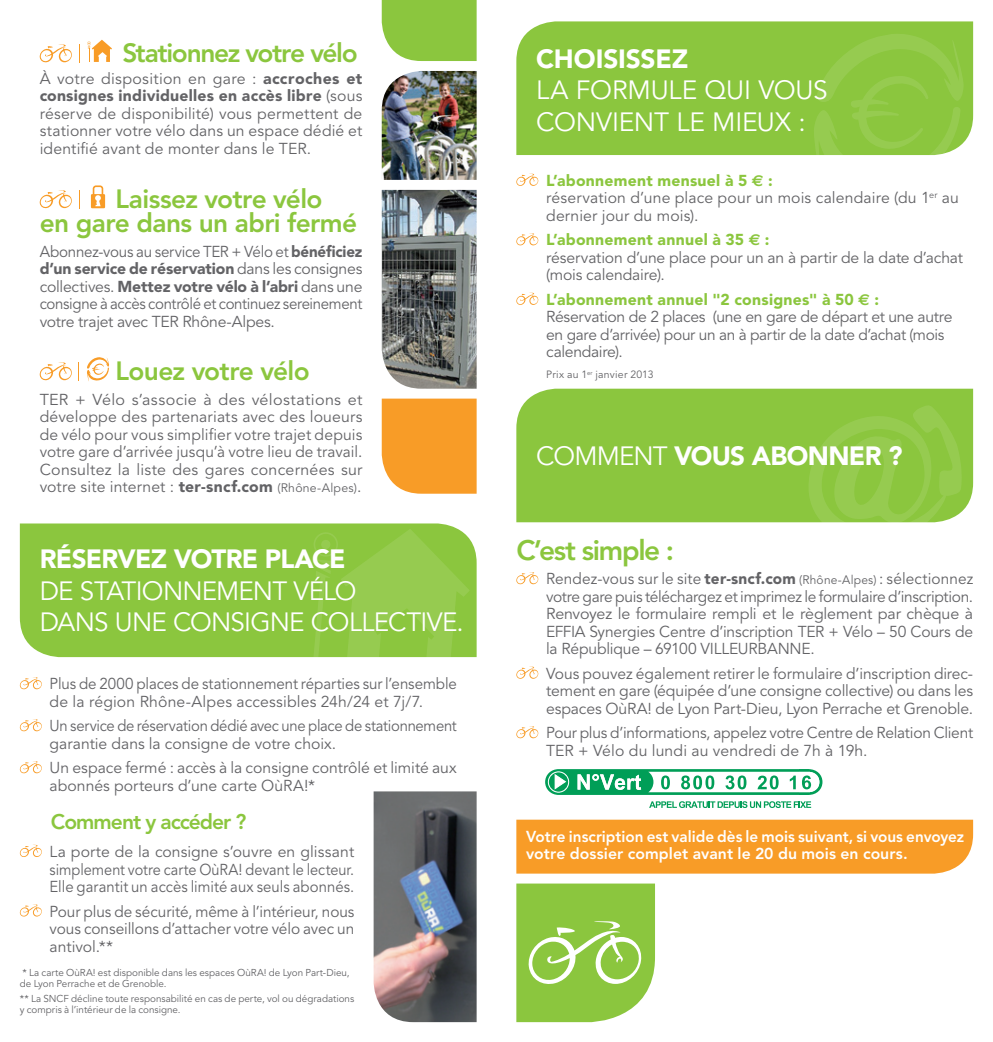
<style>
.page{position:relative;width:993px;height:1042px;background:#fff}
.page>*{position:absolute;margin:0;border:0;box-sizing:border-box;transform-origin:0 0}
.t1{font:800 28px "Avenir";letter-spacing:-.045em;color:#8bc63e}
.t2{font:26.25px "Avenir";letter-spacing:-.025em;color:#fff}
.t3{font:800 26.25px "Avenir";letter-spacing:-.025em;color:#8bc63e}
.t4{font:900 26.25px "Avenir";letter-spacing:-.025em;color:#fff}
.t5{font:800 26.25px "Avenir";letter-spacing:-.05em;color:#8bc63e}
.t6{font:26.25px "Avenir";letter-spacing:-.005em;color:#fff}
.t7{font:900 26.25px "Avenir";letter-spacing:-.005em;color:#fff}
.t8{font:800 21px "Avenir";letter-spacing:-.045em;color:#8bc63e}
.t9{font:15.75px/17.5px "Avenir";letter-spacing:-.005em;color:#636366;text-align:justify}
.t10{font:15.75px/17.5px "Avenir";letter-spacing:-.005em;color:#636366;text-align:justify;scale:.96 1}
.t11{font:800 15.75px/17.5px "Avenir";color:#fff}
.t12{font:15.75px/17.5px "Avenir";letter-spacing:-.005em;color:#636366;scale:.94 1}
.t13{font:15.75px/17.5px "Avenir";letter-spacing:.015em;color:#636366}
.t14{font:10.5px "Avenir";letter-spacing:.02em;color:#636366}
.t15{font:9.97px/10.5px "Avenir";color:#636366}
.s1{font-weight:900}
.s2{font-size:12.25px}
.s3{font-weight:900;color:#8bc63e}
.s4{font-family:"Euro Sans";font-weight:700;color:#8bc63e}
.s5{font-weight:400}
</style>
<div class="page">
<svg style="left:516px;top:883px;width:138px;height:139px;background:#9acd57"></svg>
<div style="left:381px;top:399px;width:95px;height:95px;background:#f89c27"></div>
<img style="left:381px;top:190px;width:95px;height:199px">
<img style="left:381px;top:71px;width:95px;height:109px">
<div style="left:381px;top:0;width:95px;height:61px;background:#8bc63e"></div>
<svg style="left:79px;top:44px;width:1px;height:19px"></svg>
<svg style="left:87px;top:40px;width:25px;height:22px"></svg>
<svg style="left:39px;top:44px;width:33px;height:19px"></svg>
<svg style="left:91px;top:185px;width:14px;height:23px"></svg>
<svg style="left:79px;top:190px;width:1px;height:18px"></svg>
<svg style="left:39px;top:190px;width:33px;height:19px"></svg>
<svg style="left:39px;top:362px;width:33px;height:19px"></svg>
<svg style="left:87px;top:357px;width:22px;height:24px"></svg>
<div style="left:516px;top:21px;width:456px;height:134px;background:#8bc63e"></div>
<svg style="left:516px;top:174px;width:22px;height:12px"></svg>
<svg style="left:516px;top:233px;width:22px;height:13px"></svg>
<svg style="left:516px;top:293px;width:22px;height:12px"></svg>
<svg style="left:812px;top:33px;width:151px;height:123px;background:#8fc846"></svg>
<div style="left:20px;top:523px;width:456px;height:134px;background:#8bc63e"></div>
<svg style="left:313px;top:529px;width:156px;height:129px;background:#91c948"></svg>
<svg style="left:20px;top:677px;width:22px;height:13px"></svg>
<svg style="left:20px;top:719px;width:22px;height:13px"></svg>
<svg style="left:20px;top:761px;width:22px;height:13px"></svg>
<svg style="left:20px;top:845px;width:22px;height:12px"></svg>
<svg style="left:20px;top:904px;width:22px;height:13px"></svg>
<img style="left:373px;top:791px;width:103px;height:231px">
<div style="left:516px;top:389px;width:456px;height:133px;background:#8bc63e"></div>
<svg style="left:801px;top:404px;width:162px;height:119px;background:#90c847"></svg>
<svg style="left:516px;top:572px;width:22px;height:13px"></svg>
<svg style="left:516px;top:666px;width:22px;height:13px"></svg>
<svg style="left:516px;top:726px;width:22px;height:13px"></svg>
<svg style="left:545px;top:769px;width:278px;height:39px"></svg>
<div style="left:516px;top:819px;width:456px;height:54px;background:#f89c27"></div>
<p class="t5" style="left:122px;top:37px;width:237px">Stationnez votre vélo</p>
<p class="t9" style="left:40px;top:70px;width:324px">À votre disposition en gare : <span class="s1">accroches et consignes individuelles en accès libre</span> (sous réserve de disponibilité) vous permettent de stationner votre vélo dans un espace dédié et identifié avant de monter dans le TER.</p>
<p class="t3" style="left:115px;top:183px;width:208px">Laissez votre vélo</p>
<p class="t3" style="left:40px;top:208px;width:319px">en gare dans un abri fermé</p>
<p class="t10" style="left:40px;top:243px;width:337px">Abonnez-vous au service TER + Vélo et <span class="s1">bénéficiez d’un service de réservation</span> dans les consignes collectives. <span class="s1">Mettez votre vélo à l’abri</span> dans une consigne à accès contrôlé et continuez sereinement votre trajet avec TER Rhône-Alpes.</p>
<p class="t3" style="left:115px;top:355px;width:196px">Louez votre vélo</p>
<p class="t9" style="left:40px;top:391px;width:324px">TER + Vélo s’associe à des vélostations et développe des partenariats avec des loueurs de vélo pour vous simplifier votre trajet depuis votre gare d’arrivée jusqu’à votre lieu de travail.</p>
<p class="t13" style="left:40px;top:461px;width:324px">Consultez la liste des gares concernées sur votre site internet : <span class="s1">ter-sncf.com</span> <span class="s2">(Rhône-Alpes)</span>.</p>
<p class="t4" style="left:40px;top:543px;width:307px">RÉSERVEZ VOTRE PLACE</p>
<p class="t2" style="left:40px;top:576px;width:318px">DE STATIONNEMENT VÉLO</p>
<p class="t2" style="left:40px;top:607px;width:425px">DANS UNE CONSIGNE COLLECTIVE.</p>
<p class="t10" style="left:50px;top:675px;width:425px">Plus de 2000 places de stationnement réparties sur l’ensemble de la région Rhône-Alpes accessibles 24h/24 et 7j/7.</p>
<p class="t12" style="left:50px;top:717px;width:434px">Un service de réservation dédié avec une place de stationnement garantie dans la consigne de votre choix.</p>
<p class="t9" style="left:50px;top:759px;width:408px">Un espace fermé : accès à la consigne contrôlé et limité aux abonnés porteurs d’une carte OùRA!*</p>
<p class="t8" style="left:51px;top:809px;width:197px">Comment y accéder ?</p>
<p class="t9" style="left:50px;top:843px;width:306px">La porte de la consigne s’ouvre en glissant simplement votre carte OùRA! devant le lecteur.<br>Elle garantit un accès limité aux seuls abonnés.</p>
<p class="t9" style="left:50px;top:903px;width:306px">Pour plus de sécurité, même à l’intérieur, nous vous conseillons d’attacher votre vélo avec un antivol.**</p>
<p class="t15" style="left:20px;top:967px;width:331px">* La carte OùRA! est disponible dans les espaces OùRA! de Lyon Part-Dieu, de Lyon Perrache et de Grenoble.</p>
<p class="t15" style="left:20px;top:993px;width:336px">** La SNCF décline toute responsabilité en cas de perte, vol ou dégradations y compris à l’intérieur de la consigne.</p>
<p class="t7" style="left:536px;top:43px;width:153px">CHOISISSEZ</p>
<p class="t6" style="left:536px;top:75px;width:293px">LA FORMULE QUI VOUS</p>
<p class="t2" style="left:536px;top:107px;width:271px">CONVIENT LE MIEUX :</p>
<p class="t9" style="left:546px;top:172px;width:414px;text-align:left"><span class="s3">L’abonnement mensuel à 5</span> <span class="s4">€</span> <span class="s3">:<br></span>réservation d’une place pour un mois calendaire (du 1<sup>er</sup> au dernier jour du mois).</p>
<p class="t9" style="left:546px;top:232px;width:418px;text-align:left"><span class="s3">L’abonnement annuel à 35</span> <span class="s4">€</span> <span class="s3">:<br></span>réservation d’une place pour un an à partir de la date d’achat (mois calendaire).</p>
<p class="t9" style="left:546px;top:291px;width:407px;text-align:left"><span class="s3">L’abonnement annuel "2 consignes" à 50</span> <span class="s4">€</span> <span class="s3">:<br></span>Réservation de 2 places (une en gare de départ et une autre en gare d’arrivée) pour un an à partir de la date d’achat (mois calendaire).</p>
<p class="t14" style="left:546px;top:369px;width:109px">Prix au 1<sup>er</sup> janvier 2013</p>
<p class="t4" style="left:536px;top:440px;width:368px"><span class="s5">COMMENT</span> VOUS ABONNER ?</p>
<p class="t1" style="left:516px;top:533px;width:159px">C’est simple :</p>
<p class="t9" style="left:546px;top:570px;width:428px">Rendez-vous sur le site <span class="s1">ter-sncf.com</span> <span class="s2">(Rhône-Alpes)</span> : sélectionnez votre gare puis téléchargez et imprimez le formulaire d’inscription.<br>Renvoyez le formulaire rempli et le règlement par chèque à EFFIA Synergies Centre d’inscription TER + Vélo – 50 Cours de la République – 69100 VILLEURBANNE.</p>
<p class="t9" style="left:546px;top:665px;width:428px">Vous pouvez également retirer le formulaire d’inscription direc&shy;tement en gare (équipée d’une consigne collective) ou dans les espaces OùRA! de Lyon Part-Dieu, Lyon Perrache et Grenoble.</p>
<p class="t9" style="left:546px;top:724px;width:428px">Pour plus d’informations, appelez votre Centre de Relation Client<br>TER + Vélo du lundi au vendredi de 7h à 19h.</p>
<p class="t11" style="left:526px;top:827px;width:439px">Votre inscription est valide dès le mois suivant, si vous envoyez votre dossier complet avant le 20 du mois en cours.</p>
</div>
